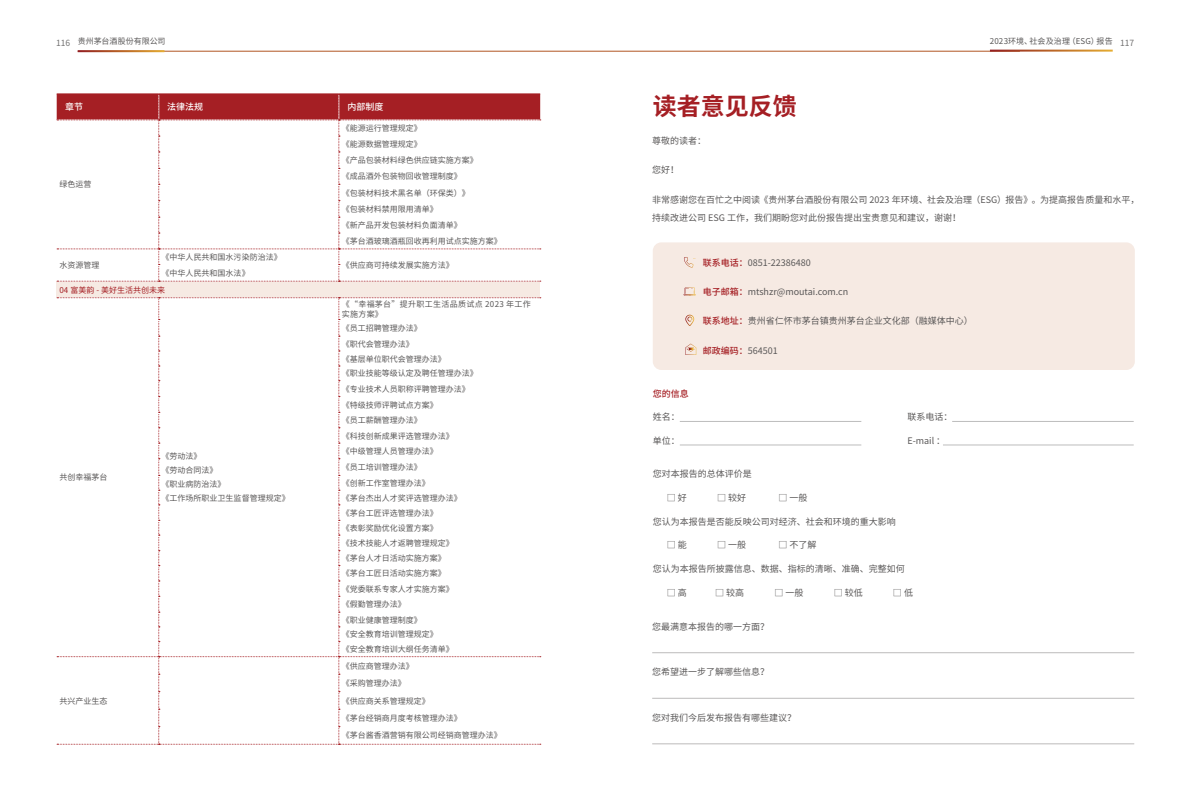
<style>
.page{position:relative;width:1191px;height:808px;background:#fff}
.page>*{position:absolute;margin:0;border:0;box-sizing:border-box;transform-origin:0 0}
.t1{font:700 24px "Source Han Sans CN";color:#a51f24}
.t2{font:9px/18px "Source Han Sans CN";color:#595757}
.t3{font:500 9px "Source Han Sans CN";color:#fff}
.t4{font:500 9px "Source Han Sans CN";color:#a51f24}
.t5{font:8px/15.1px "Source Han Sans CN";color:#595757}
.t6{font:8px/9.6px "Source Han Sans CN";letter-spacing:.04em;color:#595757}
.t7{font:8px "Source Han Sans CN";letter-spacing:.02em;color:#595757}
.t8{font:8px "Source Han Sans CN";color:#a51f24}
.s1{font-size:8.5px;color:#727171}
.s2{font-weight:500;color:#a51f24}
</style>
<div class="page">
<hr style="left:78px;top:51px;width:942px;height:1px;background:#b15521">
<hr style="left:990px;top:50px;width:122px;height:2px;background:#fff">
<hr style="left:78px;top:50px;width:86px;height:2px;background:#fff">
<div style="left:57px;top:281px;width:483px;height:17px;background:#f6eae3"></div>
<svg style="left:57px;top:297px;width:484px;height:448px"></svg>
<svg style="left:57px;top:94px;width:484px;height:188px"></svg>
<div style="left:653px;top:242px;width:481px;height:128px;background:#f6eae3;border-radius:9px"></div>
<hr style="left:680px;top:421px;width:181px;height:1px;background:#595757">
<hr style="left:680px;top:445px;width:181px;height:1px;background:#595757">
<hr style="left:952px;top:421px;width:181px;height:1px;background:#595757">
<hr style="left:943px;top:445px;width:190px;height:1px;background:#595757">
<hr style="left:652px;top:652px;width:482px;height:1px;background:#595757">
<hr style="left:652px;top:698px;width:482px;height:1px;background:#595757">
<hr style="left:652px;top:743px;width:482px;height:1px;background:#595757">
<svg style="left:684px;top:257px;width:11px;height:11px"></svg>
<svg style="left:683px;top:287px;width:12px;height:9px"></svg>
<svg style="left:685px;top:315px;width:9px;height:11px"></svg>
<svg style="left:685px;top:344px;width:11px;height:11px"></svg>
<p class="t5" style="left:56px;top:34px;width:111px"><span class="s1">116</span> 贵州茅台酒股份有限公司</p>
<p class="t7" style="left:990px;top:37px;width:146px">2023环境、社会及治理（ESG）报告 <span class="s1">117</span></p>
<p class="t3" style="left:65px;top:102px;width:19px">章节</p>
<p class="t3" style="left:167px;top:102px;width:37px">法律法规</p>
<p class="t3" style="left:347px;top:102px;width:37px">内部制度</p>
<p class="t5" style="left:60px;top:177px;width:33px">绿色运营</p>
<p class="t5" style="left:60px;top:258px;width:41px">水资源管理</p>
<p class="t5" style="left:162px;top:250px;width:121px">《中华人民共和国水污染防治法》</p>
<p class="t5" style="left:162px;top:265px;width:89px">《中华人民共和国水法》</p>
<p class="t8" style="left:60px;top:285px;width:107px">04 富美韵 - 美好生活共创未来</p>
<p class="t5" style="left:60px;top:470px;width:50px">共创幸福茅台</p>
<p class="t5" style="left:162px;top:449px;width:129px;line-height:14px">《劳动法》<br>《劳动合同法》<br>《职业病防治法》<br>《工作场所职业卫生监督管理规定》</p>
<p class="t5" style="left:60px;top:693px;width:49px">共兴产业生态</p>
<p class="t5" style="left:342px;top:120px;width:161px;line-height:16.1px">《能源运行管理规定》<br>《能源数据管理规定》<br>《产品包装材料绿色供应链实施方案》<br>《成品酒外包装物回收管理制度》<br>《包装材料技术黑名单（环保类）》<br>《包装材料禁用限用清单》<br>《新产品开发包装材料负面清单》<br>《茅台酒玻璃酒瓶回收再利用试点实施方案》</p>
<p class="t5" style="left:342px;top:258px;width:113px">《供应商可持续发展实施方法》</p>
<p class="t6" style="left:342px;top:299px;width:191px">《“幸福茅台”提升职工生活品质试点 2023 年工作实施方案》</p>
<p class="t5" style="left:342px;top:320px;width:81px;line-height:15.7px">《员工招聘管理办法》《职代会管理办法》</p>
<p class="t5" style="left:342px;top:351px;width:137px;line-height:15.5px">《基层单位职代会管理办法》<br>《职业技能等级认定及聘任管理办法》《专业技术人员职称评聘管理办法》《特级技师评聘试点方案》<br>《员工薪酬管理办法》<br>《科技创新成果评选管理办法》<br>《中级管理人员管理办法》<br>《员工培训管理办法》<br>《创新工作室管理办法》</p>
<p class="t5" style="left:342px;top:490px;width:121px">《茅台杰出人才奖评选管理办法》《茅台工匠评选管理办法》<br>《表彰奖励优化设置方案》<br>《技术技能人才返聘管理规定》《茅台人才日活动实施方案》<br>《茅台工匠日活动实施方案》<br>《党委联系专家人才实施方案》《假勤管理办法》<br>《职业健康管理制度》<br>《安全教育培训管理规定》<br>《安全教育培训大纲任务清单》</p>
<p class="t5" style="left:342px;top:657px;width:161px;line-height:17.4px">《供应商管理办法》<br>《采购管理办法》<br>《供应商关系管理规定》<br>《茅台经销商月度考核管理办法》<br>《茅台酱香酒营销有限公司经销商管理办法》</p>
<h1 class="t1" style="left:653px;top:94px;width:145px">读者意见反馈</h1>
<p class="t2" style="left:652px;top:132px;width:55px">尊敬的读者：</p>
<p class="t2" style="left:652px;top:161px;width:28px">您好！</p>
<p class="t2" style="left:652px;top:191px;width:488px">非常感谢您在百忙之中阅读《贵州茅台酒股份有限公司 2023 年环境、社会及治理（ESG）报告》。为提高报告质量和水平，持续改进公司 ESG 工作，我们期盼您对此份报告提出宝贵意见和建议，谢谢！</p>
<p class="t2" style="left:703px;top:253px;width:110px"><span class="s2">联系电话：</span>0851-22386480</p>
<p class="t2" style="left:703px;top:283px;width:147px"><span class="s2">电子邮箱：</span>mtshzr@moutai.com.cn</p>
<p class="t2" style="left:703px;top:312px;width:271px"><span class="s2">联系地址：</span>贵州省仁怀市茅台镇贵州茅台企业文化部（融媒体中心）</p>
<p class="t2" style="left:703px;top:341px;width:76px"><span class="s2">邮政编码：</span>564501</p>
<p class="t4" style="left:653px;top:389px;width:37px">您的信息</p>
<p class="t2" style="left:653px;top:408px;width:28px">姓名：</p>
<p class="t2" style="left:653px;top:432px;width:28px">单位：</p>
<p class="t2" style="left:907px;top:408px;width:46px">联系电话：</p>
<p class="t2" style="left:907px;top:432px;width:39px">E-mail ：</p>
<p class="t2" style="left:653px;top:465px;width:100px">您对本报告的总体评价是</p>
<p class="t2" style="left:667px;top:489px;width:22px">□ 好</p>
<p class="t2" style="left:717px;top:489px;width:31px">□ 较好</p>
<p class="t2" style="left:778px;top:489px;width:31px">□ 一般</p>
<p class="t2" style="left:653px;top:512px;width:244px">您认为本报告是否能反映公司对经济、社会和环境的重大影响</p>
<p class="t2" style="left:667px;top:536px;width:22px">□ 能</p>
<p class="t2" style="left:717px;top:536px;width:31px">□ 一般</p>
<p class="t2" style="left:778px;top:536px;width:40px">□ 不了解</p>
<p class="t2" style="left:653px;top:560px;width:253px">您认为本报告所披露信息、数据、指标的清晰、准确、完整如何</p>
<p class="t2" style="left:667px;top:583px;width:22px">□ 高</p>
<p class="t2" style="left:715px;top:583px;width:31px">□ 较高</p>
<p class="t2" style="left:774px;top:583px;width:31px">□ 一般</p>
<p class="t2" style="left:833px;top:583px;width:31px">□ 较低</p>
<p class="t2" style="left:893px;top:583px;width:22px">□ 低</p>
<p class="t2" style="left:652px;top:617px;width:118px">您最满意本报告的哪一方面？</p>
<p class="t2" style="left:652px;top:663px;width:118px">您希望进一步了解哪些信息？</p>
<p class="t2" style="left:652px;top:709px;width:145px">您对我们今后发布报告有哪些建议？</p>
</div>
